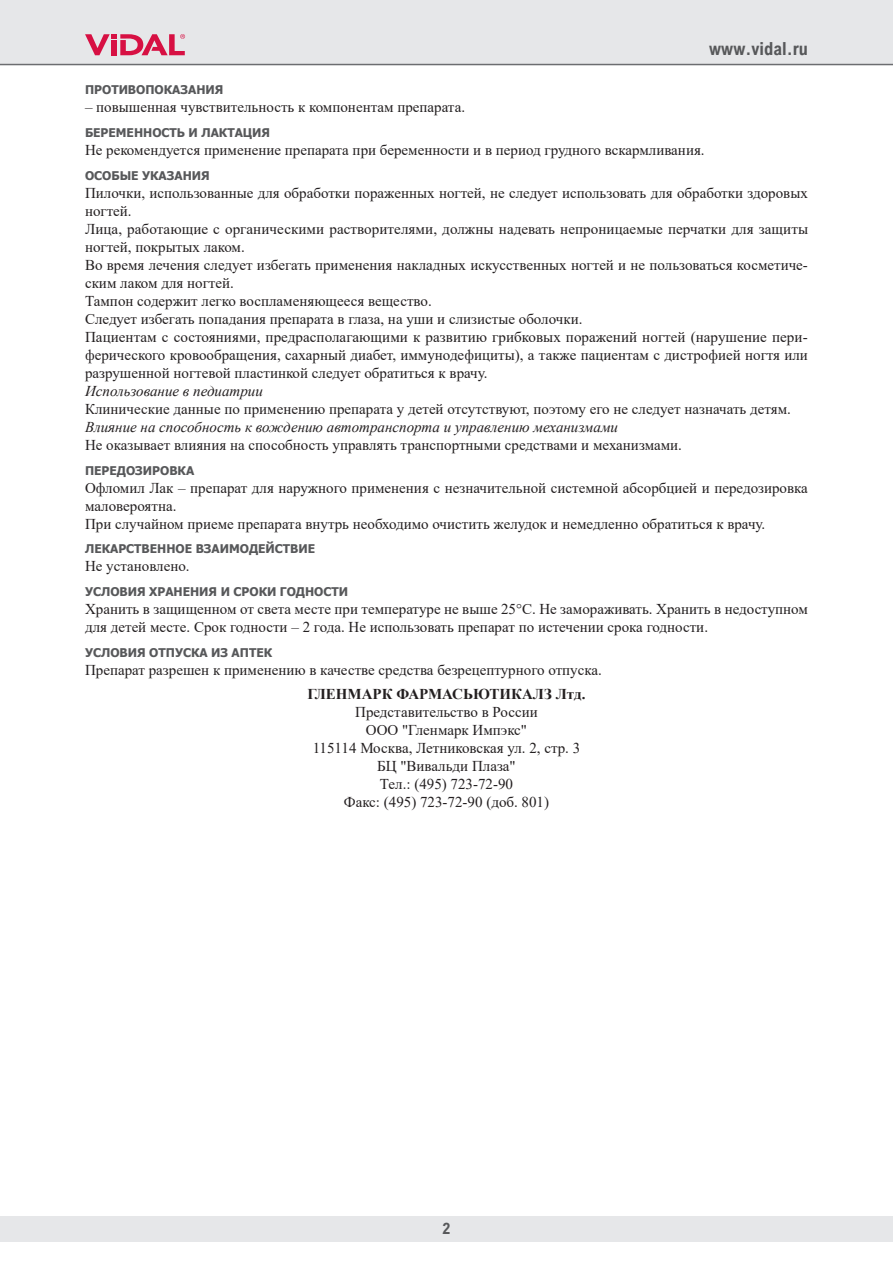
<style>
.page{position:relative;width:893px;height:1263px;background:#fff}
.page>*{position:absolute;margin:0;border:0;box-sizing:border-box;transform-origin:0 0}
.t1{font:700 18px "Arial Nova Cond";color:#57585a}
.t2{font:700 15.75px "Arial Nova Cond";color:#57585a}
.t3{font:15px/18px "Times New Roman";color:#231f20}
.t4{font:italic 15px "Times New Roman";color:#231f20}
.t5{font:700 15px "Times New Roman";color:#231f20}
.t6{font:700 12px "Tahoma";color:#57585a}
</style>
<div class="page">
<div style="left:0;top:1216px;width:893px;height:26px;background:#e6e7e9"></div>
<div style="left:0;top:0;width:893px;height:64px;background:#e6e7e9"></div>
<svg style="left:85px;top:34px;width:100px;height:21px"></svg>
<hr style="left:0;top:64px;width:893px;height:1px;background:#6c6d70">
<p class="t1" style="left:709px;top:38px;width:100px">www.vidal.ru</p>
<p class="t6" style="left:85px;top:81px;width:140px">ПРОТИВОПОКАЗАНИЯ</p>
<p class="t3" style="left:85px;top:98px;width:382px">– повышенная чувствительность к компонентам препарата.</p>
<p class="t6" style="left:85px;top:124px;width:187px">БЕРЕМЕННОСТЬ И ЛАКТАЦИЯ</p>
<p class="t3" style="left:85px;top:140px;width:621px">Не рекомендуется применение препарата при беременности и в период грудного вскармливания.</p>
<p class="t6" style="left:85px;top:167px;width:126px">ОСОБЫЕ УКАЗАНИЯ</p>
<p class="t3" style="left:85px;top:183px;width:725px">Пилочки, использованные для обработки пораженных ногтей, не следует использовать для обработки здоровых ногтей.<br>Лица, работающие с органическими растворителями, должны надевать непроницаемые перчатки для защиты ногтей, покрытых лаком.<br>Во время лечения следует избегать применения накладных искусственных ногтей и не пользоваться косметиче&shy;ским лаком для ногтей.<br>Тампон содержит легко воспламеняющееся вещество.<br>Следует избегать попадания препарата в глаза, на уши и слизистые оболочки.<br>Пациентам с состояниями, предрасполагающими к развитию грибковых поражений ногтей (нарушение пери&shy;ферического кровообращения, сахарный диабет, иммунодефициты), а также пациентам с дистрофией ногтя или разрушенной ногтевой пластинкой следует обратиться к врачу.</p>
<p class="t4" style="left:85px;top:380px;width:179px">Использование в педиатрии</p>
<p class="t3" style="left:85px;top:399px;width:707px">Клинические данные по применению препарата у детей отсутствуют, поэтому его не следует назначать детям.</p>
<p class="t4" style="left:85px;top:416px;width:535px">Влияние на способность к вождению автотранспорта и управлению механизмами</p>
<p class="t3" style="left:85px;top:435px;width:598px">Не оказывает влияния на способность управлять транспортными средствами и механизмами.</p>
<p class="t6" style="left:85px;top:462px;width:111px">ПЕРЕДОЗИРОВКА</p>
<p class="t3" style="left:85px;top:478px;width:724px">Офломил Лак – препарат для наружного применения с незначительной системной абсорбцией и передозировка маловероятна.<br>При случайном приеме препарата внутрь необходимо очистить желудок и немедленно обратиться к врачу.</p>
<p class="t6" style="left:85px;top:540px;width:232px">ЛЕКАРСТВЕННОЕ ВЗАИМОДЕЙСТВИЕ</p>
<p class="t3" style="left:85px;top:557px;width:106px">Не установлено.</p>
<p class="t6" style="left:85px;top:583px;width:265px">УСЛОВИЯ ХРАНЕНИЯ И СРОКИ ГОДНОСТИ</p>
<p class="t3" style="left:85px;top:599px;width:724px">Хранить в защищенном от света месте при температуре не выше 25°С. Не замораживать. Хранить в недоступном для детей месте. Срок годности – 2 года. Не использовать препарат по истечении срока годности.</p>
<p class="t6" style="left:85px;top:644px;width:189px">УСЛОВИЯ ОТПУСКА ИЗ АПТЕК</p>
<p class="t3" style="left:85px;top:660px;width:518px">Препарат разрешен к применению в качестве средства безрецептурного отпуска.</p>
<p class="t5" style="left:307px;top:683px;width:279px">ГЛЕНМАРК ФАРМАСЬЮТИКАЛЗ Лтд.</p>
<p class="t3" style="left:313px;top:703px;width:269px;text-align:center">Представительство в России<br>ООО "Гленмарк Импэкс"<br>115114 Москва, Летниковская ул. 2, стр. 3<br>БЦ "Вивальди Плаза"<br>Тел.: (495) 723-72-90<br>Факс: (495) 723-72-90 (доб. 801)</p>
<p class="t2" style="left:443px;top:1218px;width:9px">2</p>
</div>
